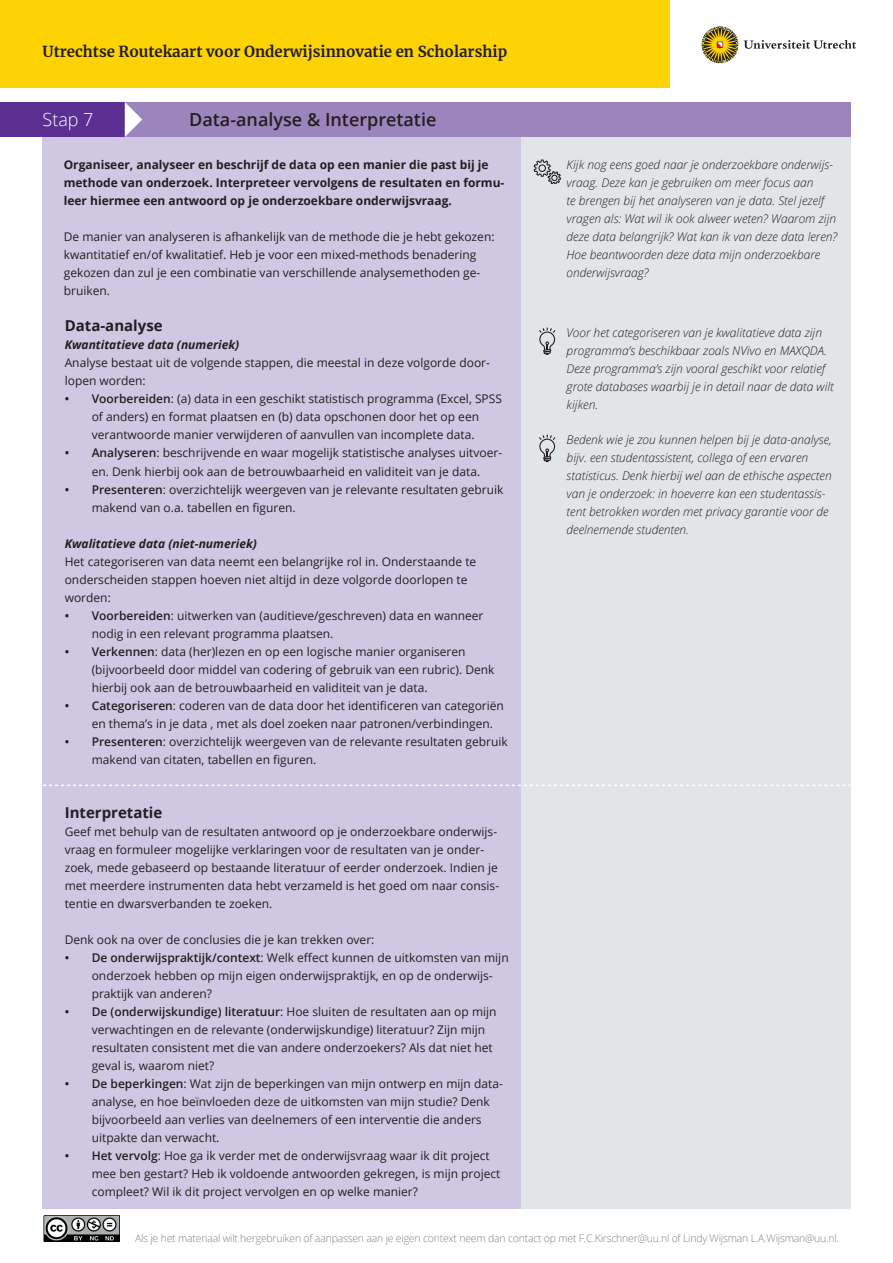
<style>
.page{position:relative;width:893px;height:1263px;background:#fff}
.page>*{position:absolute;margin:0;border:0;box-sizing:border-box;transform-origin:0 0}
.t1{font:600 18px "Open Sans";color:#231f20}
.t2{font:300 18px "Open Sans";color:#fff}
.t3{font:700 15px "Merriweather";color:#231f20}
.t4{font:700 15px "Open Sans";color:#231f20}
.t5{font:12px/18px "Open Sans";color:#231f20}
.t6{font:italic 300 12px/18px "Open Sans";color:#231f20}
.t7{font:700 12px/18px "Open Sans";color:#231f20}
.t8{font:italic 700 12px "Open Sans";color:#231f20}
.t9{font:300 10.5px "Open Sans";letter-spacing:-.02em;color:#808285}
.s1{font-weight:600}
</style>
<div class="page">
<img style="left:43px;top:1215px;width:77px;height:27px">
<div style="left:0;top:0;width:671px;height:88px;background:#fed304"></div>
<div style="left:125px;top:102px;width:725px;height:34px;background:#9c85bd"></div>
<div style="left:0;top:102px;width:125px;height:34px;background:#5b2e91"></div>
<div style="left:43px;top:137px;width:478px;height:1071px;background:#d0c7e2"></div>
<div style="left:521px;top:137px;width:329px;height:1071px;background:#e1e5e8"></div>
<svg style="left:125px;top:102px;width:17px;height:35px"></svg>
<svg style="left:539px;top:327px;width:16px;height:28px"></svg>
<svg style="left:539px;top:434px;width:16px;height:28px"></svg>
<svg style="left:534px;top:159px;width:27px;height:25px"></svg>
<svg style="left:43px;top:784px;width:808px;height:2px"></svg>
<svg style="left:701px;top:26px;width:37px;height:37px"></svg>
<svg style="left:744px;top:40px;width:112px;height:9px"></svg>
<p class="t3" style="left:43px;top:41px;width:466px">Utrechtse Routekaart voor Onderwijsinnovatie en Scholarship</p>
<h1 class="t2" style="left:43px;top:107px;width:53px">Stap 7</h1>
<h1 class="t1" style="left:189px;top:107px;width:249px">Data-analyse &amp; Interpretatie</h1>
<p class="t7" style="left:64px;top:155px;width:442px">Organiseer, analyseer en beschrijf de data op een manier die past bij je methode van onderzoek. Interpreteer vervolgens de resultaten en formu&shy;leer hiermee een antwoord op je onderzoekbare onderwijsvraag.</p>
<p class="t5" style="left:64px;top:227px;width:432px">De manier van analyseren is afhankelijk van de methode die je hebt gekozen: kwantitatief en/of kwalitatief. Heb je voor een mixed-methods benadering gekozen dan zul je een combinatie van verschillende analysemethoden ge&shy;bruiken.</p>
<p class="t4" style="left:65px;top:315px;width:99px">Data-analyse</p>
<p class="t8" style="left:65px;top:337px;width:176px">Kwantitatieve data (numeriek)</p>
<p class="t5" style="left:65px;top:354px;width:427px">Analyse bestaat uit de volgende stappen, die meestal in deze volgorde door&shy;lopen worden:</p>
<p class="t5" style="left:65px;top:390px;width:439px;text-align:center"><span class="s1">• Voorbereiden</span>: (a) data in een geschikt statistisch programma (Excel, SPSS of anders) en format plaatsen en (b) data opschonen door het op een verantwoorde manier verwijderen of aanvullen van incomplete data.</p>
<p class="t5" style="left:65px;top:444px;width:439px;text-align:center"><span class="s1">• Analyseren</span>: beschrijvende en waar mogelijk statistische analyses uitvoer&shy;en. Denk hierbij ook aan de betrouwbaarheid en validiteit van je data.</p>
<p class="t5" style="left:92px;top:480px;width:413px;text-indent:-27px"><span class="s1">• Presenteren</span>: overzichtelijk weergeven van je relevante resultaten gebruik makend van o.a. tabellen en figuren.</p>
<p class="t8" style="left:65px;top:535px;width:194px">Kwalitatieve data (niet-numeriek)</p>
<p class="t5" style="left:65px;top:552px;width:413px">Het categoriseren van data neemt een belangrijke rol in. Onderstaande te onderscheiden stappen hoeven niet altijd in deze volgorde doorlopen te worden:</p>
<p class="t5" style="left:92px;top:606px;width:393px;text-indent:-27px"><span class="s1">• Voorbereiden</span>: uitwerken van (auditieve/geschreven) data en wanneer nodig in een relevant programma plaatsen.</p>
<p class="t5" style="left:92px;top:642px;width:404px;text-indent:-27px"><span class="s1">• Verkennen</span>: data (her)lezen en op een logische manier organiseren (bijvoorbeeld door middel van codering of gebruik van een rubric). Denk hierbij ook aan de betrouwbaarheid en validiteit van je data.</p>
<p class="t5" style="left:92px;top:696px;width:414px;text-indent:-27px"><span class="s1">• Categoriseren</span>: coderen van de data door het identificeren van categoriën en thema’s in je data , met als doel zoeken naar patronen/verbindingen.</p>
<p class="t5" style="left:92px;top:732px;width:418px;text-indent:-27px"><span class="s1">• Presenteren</span>: overzichtelijk weergeven van de relevante resultaten gebruik makend van citaten, tabellen en figuren.</p>
<p class="t4" style="left:65px;top:801px;width:99px">Interpretatie</p>
<p class="t5" style="left:65px;top:822px;width:436px">Geef met behulp van de resultaten antwoord op je onderzoekbare onderwijs&shy;vraag en formuleer mogelijke verklaringen voor de resultaten van je onder&shy;zoek, mede gebaseerd op bestaande literatuur of eerder onderzoek. Indien je met meerdere instrumenten data hebt verzameld is het goed om naar consis&shy;tentie en dwarsverbanden te zoeken.</p>
<p class="t5" style="left:65px;top:930px;width:311px">Denk ook na over de conclusies die je kan trekken over:</p>
<p class="t5" style="left:92px;top:948px;width:418px;text-indent:-27px"><span class="s1">• De onderwijspraktijk/context</span>: Welk effect kunnen de uitkomsten van mijn onderzoek hebben op mijn eigen onderwijspraktijk, en op de onderwijs&shy;praktijk van anderen?</p>
<p class="t5" style="left:92px;top:1002px;width:406px;text-indent:-27px"><span class="s1">• De (onderwijskundige) literatuur</span>: Hoe sluiten de resultaten aan op mijn verwachtingen en de relevante (onderwijskundige) literatuur? Zijn mijn resultaten consistent met die van andere onderzoekers? Als dat niet het geval is, waarom niet?</p>
<p class="t5" style="left:92px;top:1074px;width:413px;text-indent:-27px"><span class="s1">• De beperkingen</span>: Wat zijn de beperkingen van mijn ontwerp en mijn data&shy;analyse, en hoe beïnvloeden deze de uitkomsten van mijn studie? Denk bijvoorbeeld aan verlies van deelnemers of een interventie die anders uitpakte dan verwacht.</p>
<p class="t5" style="left:92px;top:1146px;width:410px;text-indent:-27px"><span class="s1">• Het vervolg</span>: Hoe ga ik verder met de onderwijsvraag waar ik dit project mee ben gestart? Heb ik voldoende antwoorden gekregen, is mijn project compleet? Wil ik dit project vervolgen en op welke manier?</p>
<p class="t6" style="left:567px;top:155px;width:272px">Kijk nog eens goed naar je onderzoekbare onderwijs&shy;vraag. Deze kan je gebruiken om meer focus aan<br>te brengen bij het analyseren van je data. Stel jezelf vragen als: Wat wil ik ook alweer weten? Waarom zijn deze data belangrijk? Wat kan ik van deze data leren?<br>Hoe beantwoorden deze data mijn onderzoekbare onderwijsvraag?</p>
<p class="t6" style="left:567px;top:323px;width:269px">Voor het categoriseren van je kwalitatieve data zijn programma’s beschikbaar zoals NVivo en MAXQDA.<br>Deze programma’s zijn vooral geschikt voor relatief grote databases waarbij je in detail naar de data wilt kijken.</p>
<p class="t6" style="left:567px;top:430px;width:267px">Bedenk wie je zou kunnen helpen bij je data-analyse, bijv. een studentassistent, collega of een ervaren statisticus. Denk hierbij wel aan de ethische aspecten van je onderzoek: in hoeverre kan een studentassis&shy;tent betrokken worden met privacy garantie voor de deelnemende studenten.</p>
<p class="t9" style="left:135px;top:1231px;width:706px">Als je het materiaal wilt hergebruiken of aanpassen aan je eigen context neem dan contact op met F.C.Kirschner@uu.nl of Lindy Wijsman L.A.Wijsman@uu.nl.</p>
</div>
